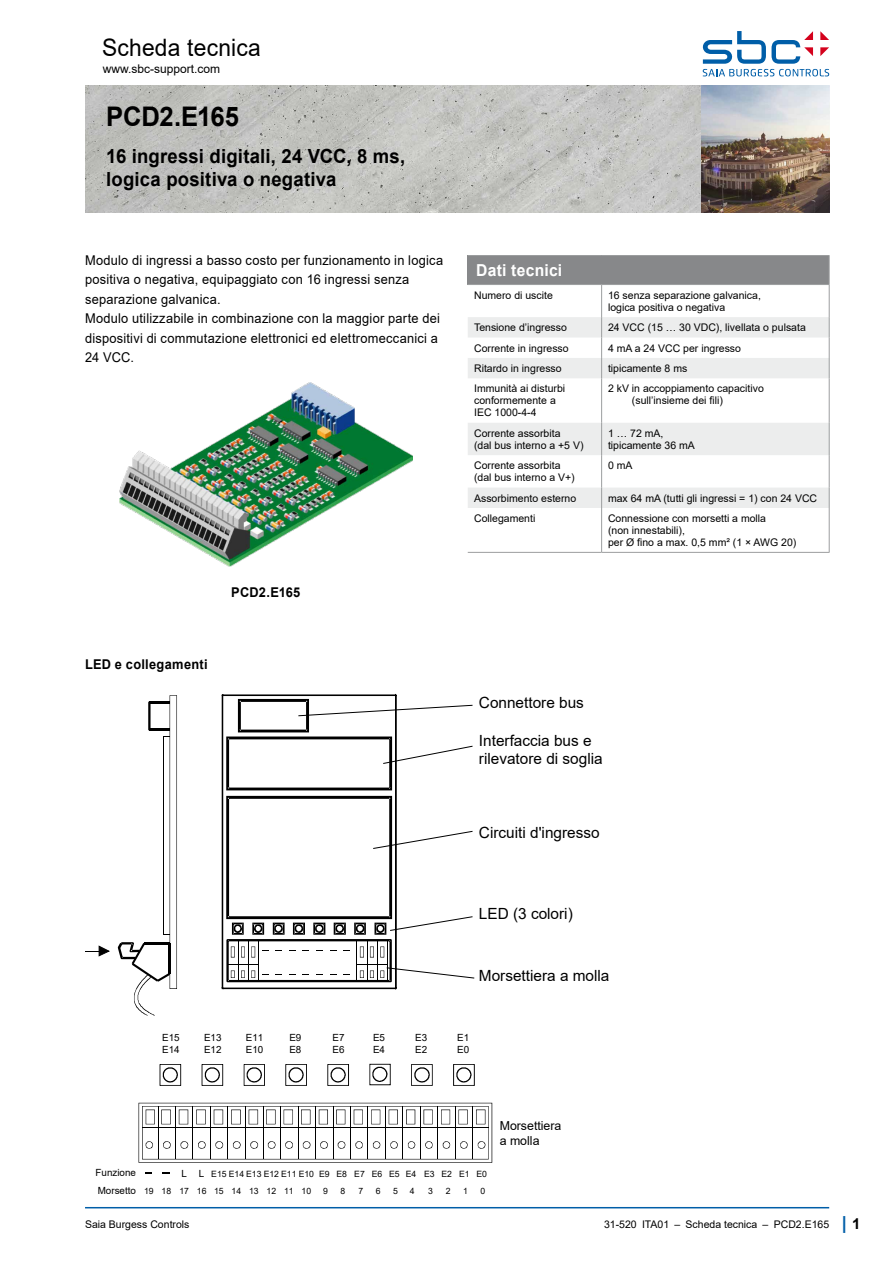
<style>
.page{position:relative;width:893px;height:1263px;background:#fff}
.page>*{position:absolute;margin:0;border:0;box-sizing:border-box;transform-origin:0 0}
.Head__Productname_bo{font:700 27px "Arial";letter-spacing:-.015em;color:#000;scale:.95 1}
.t1{font:24px "Arial";letter-spacing:.01em;color:#000;scale:.95 1}
.Head__Produkt_shortd{font:700 19.5px "Arial";letter-spacing:.01em;color:#000;scale:.95 1}
.Tables__Titel__11_12{font:700 16.5px "Arial";letter-spacing:.015em;color:#fff;scale:.95 1}
.t2{font:15.45px/18.5px "Arial";color:#000}
.Text__left_justified{font:13.5px/19.5px "Arial";letter-spacing:.015em;color:#000;scale:.95 1}
.Text__left_justified-2{font:700 13.5px "Arial";letter-spacing:.02em;color:#000;scale:.95 1}
.t3{font:12.45px/14.9px "Arial";color:#000}
.t4{font:12px "Arial";color:#000}
.Text__left_justified-3{font:10.5px/12px "Arial";color:#000}
.t5{font:9.9px "Arial";color:#000}
.t6{font:8.7px "Arial";color:#000}
.s1{font-size:9.9px}
.s2{font-weight:700;font-size:18px;color:#005ea8}
.s3{font-weight:700;font-size:15px}
</style>
<div class="page">
<img style="left:119px;top:383px;width:293px;height:183px">
<hr style="left:85px;top:1207px;width:744px;height:1px;background:#005ea8">
<img style="left:85px;top:85px;width:744px;height:128px">
<svg style="left:702px;top:31px;width:127px;height:45px"></svg>
<div style="left:468px;top:255px;width:361px;height:30px;background:#87888a"></div>
<svg style="left:468px;top:285px;width:361px;height:267px"></svg>
<svg style="left:468px;top:317px;width:361px;height:191px"></svg>
<hr style="left:468px;top:255px;width:134px;height:1px;background:#9c9e9f">
<hr style="left:602px;top:255px;width:228px;height:1px;background:#9c9e9f">
<svg style="left:829px;top:256px;width:1px;height:28px"></svg>
<hr style="left:468px;top:284px;width:134px;height:1px;background:#9c9e9f">
<hr style="left:602px;top:284px;width:228px;height:1px;background:#9c9e9f">
<hr style="left:601px;top:285px;width:1px;height:32px;background:#9c9e9f">
<hr style="left:829px;top:285px;width:1px;height:32px;background:#9c9e9f">
<svg style="left:601px;top:317px;width:1px;height:61px"></svg>
<svg style="left:829px;top:317px;width:1px;height:61px"></svg>
<hr style="left:601px;top:378px;width:1px;height:45px;background:#9c9e9f">
<hr style="left:829px;top:378px;width:1px;height:45px;background:#9c9e9f">
<hr style="left:601px;top:423px;width:1px;height:32px;background:#9c9e9f">
<hr style="left:829px;top:423px;width:1px;height:32px;background:#9c9e9f">
<hr style="left:601px;top:455px;width:1px;height:33px;background:#9c9e9f">
<hr style="left:829px;top:455px;width:1px;height:33px;background:#9c9e9f">
<svg style="left:601px;top:488px;width:1px;height:20px"></svg>
<svg style="left:829px;top:488px;width:1px;height:20px"></svg>
<hr style="left:601px;top:508px;width:1px;height:44px;background:#9c9e9f">
<hr style="left:829px;top:508px;width:1px;height:44px;background:#9c9e9f">
<hr style="left:468px;top:552px;width:134px;height:1px;background:#9c9e9f">
<hr style="left:602px;top:552px;width:228px;height:1px;background:#9c9e9f">
<svg style="left:222px;top:694px;width:174px;height:295px"></svg>
<svg style="left:226px;top:699px;width:247px;height:91px"></svg>
<svg style="left:118px;top:695px;width:59px;height:321px"></svg>
<svg style="left:85px;top:946px;width:24px;height:10px"></svg>
<svg style="left:226px;top:796px;width:249px;height:186px"></svg>
<svg style="left:160px;top:1064px;width:21px;height:22px"></svg>
<svg style="left:202px;top:1064px;width:21px;height:22px"></svg>
<svg style="left:244px;top:1064px;width:21px;height:22px"></svg>
<svg style="left:285px;top:1064px;width:22px;height:22px"></svg>
<svg style="left:327px;top:1064px;width:22px;height:22px"></svg>
<svg style="left:369px;top:1064px;width:22px;height:21px"></svg>
<svg style="left:411px;top:1064px;width:22px;height:22px"></svg>
<svg style="left:453px;top:1064px;width:22px;height:22px"></svg>
<svg style="left:139px;top:1103px;width:353px;height:60px"></svg>
<hr style="left:142px;top:1127px;width:346px;height:1px;background:#000">
<svg style="left:145px;top:1172px;width:7px;height:2px"></svg>
<svg style="left:163px;top:1172px;width:7px;height:2px"></svg>
<h2 class="t1" style="left:102px;top:31px;width:169px">Scheda tecnica</h2>
<p class="t4" style="left:103px;top:60px;width:119px">www.sbc-support.com</p>
<p class="Head__Productname_bo" style="left:106px;top:97px;width:141px">PCD2.E165</p>
<p class="Head__Produkt_shortd" style="left:106px;top:142px;width:316px">16 ingressi digitali, 24 VCC, 8 ms,</p>
<p class="Head__Produkt_shortd" style="left:106px;top:166px;width:244px">logica positiva o negativa</p>
<p class="Text__left_justified" style="left:85px;top:250px;width:378px">Modulo di ingressi a basso costo per funzionamento in logica positiva o negativa, equipaggiato con 16 ingressi senza separazione galvanica.</p>
<p class="Text__left_justified" style="left:85px;top:309px;width:375px">Modulo utilizzabile in combinazione con la maggior parte dei dispositivi di commutazione elettronici ed elettromeccanici a<br>24 VCC.</p>
<p class="Text__left_justified-2" style="left:85px;top:655px;width:131px">LED e collegamenti</p>
<p class="Text__left_justified-2" style="left:231px;top:583px;width:74px">PCD2.E165</p>
<p class="Tables__Titel__11_12" style="left:476px;top:259px;width:92px">Dati tecnici</p>
<p class="Text__left_justified-3" style="left:474px;top:289px;width:80px">Numero di uscite</p>
<p class="Text__left_justified-3" style="left:608px;top:289px;width:154px">16 senza separazione galvanica,</p>
<p class="Text__left_justified-3" style="left:608px;top:301px;width:119px">logica positiva o negativa</p>
<p class="Text__left_justified-3" style="left:474px;top:321px;width:94px">Tensione d’ingresso</p>
<p class="Text__left_justified-3" style="left:608px;top:321px;width:199px">24 VCC (15 … 30 VDC), livellata o pulsata</p>
<p class="Text__left_justified-3" style="left:474px;top:342px;width:96px">Corrente in ingresso</p>
<p class="Text__left_justified-3" style="left:608px;top:342px;width:135px">4 mA a 24 VCC per ingresso</p>
<p class="Text__left_justified-3" style="left:474px;top:362px;width:89px">Ritardo in ingresso</p>
<p class="Text__left_justified-3" style="left:608px;top:362px;width:81px">tipicamente 8 ms</p>
<p class="Text__left_justified-3" style="left:474px;top:383px;width:93px">Immunità ai disturbi conformemente a<br>IEC 1000-4-4</p>
<p class="Text__left_justified-3" style="left:632px;top:383px;width:133px;text-indent:-24px">2 kV in accoppiamento capacitivo (sull’insieme dei fili)</p>
<p class="Text__left_justified-3" style="left:474px;top:427px;width:111px">Corrente assorbita<br>(dal bus interno a +5 V)</p>
<p class="Text__left_justified-3" style="left:608px;top:427px;width:88px">1 … 72 mA, tipicamente 36 mA</p>
<p class="Text__left_justified-3" style="left:474px;top:459px;width:102px">Corrente assorbita (dal bus interno a V+)</p>
<p class="Text__left_justified-3" style="left:608px;top:459px;width:26px">0 mA</p>
<p class="Text__left_justified-3" style="left:474px;top:492px;width:104px">Assorbimento esterno</p>
<p class="Text__left_justified-3" style="left:608px;top:492px;width:211px">max 64 mA (tutti gli ingressi = 1) con 24 VCC</p>
<p class="Text__left_justified-3" style="left:474px;top:512px;width:63px">Collegamenti</p>
<p class="Text__left_justified-3" style="left:608px;top:512px;width:190px">Connessione con morsetti a molla<br>(non innestabili),<br>per Ø fino a max. 0,5 mm² (1 × AWG 20)</p>
<p class="t2" style="left:479px;top:693px;width:107px">Connettore bus</p>
<p class="t2" style="left:479px;top:731px;width:125px">Interfaccia bus e rilevatore di soglia</p>
<p class="t2" style="left:479px;top:823px;width:122px">Circuiti d'ingresso</p>
<p class="t2" style="left:479px;top:904px;width:95px">LED (3 colori)</p>
<p class="t2" style="left:479px;top:966px;width:132px">Morsettiera a molla</p>
<p class="t5" style="left:162px;top:1031px;width:19px">E15</p>
<p class="t5" style="left:204px;top:1031px;width:19px">E13</p>
<p class="t5" style="left:246px;top:1031px;width:19px">E11</p>
<p class="t5" style="left:289px;top:1031px;width:14px">E9</p>
<p class="t5" style="left:333px;top:1031px;width:14px">E7</p>
<p class="t5" style="left:373px;top:1031px;width:14px">E5</p>
<p class="t5" style="left:415px;top:1031px;width:14px">E3</p>
<p class="t5" style="left:457px;top:1031px;width:14px">E1</p>
<p class="t5" style="left:162px;top:1043px;width:19px">E14</p>
<p class="t5" style="left:204px;top:1043px;width:19px">E12</p>
<p class="t5" style="left:246px;top:1043px;width:19px">E10</p>
<p class="t5" style="left:289px;top:1043px;width:14px">E8</p>
<p class="t5" style="left:333px;top:1043px;width:14px">E6</p>
<p class="t5" style="left:373px;top:1043px;width:14px">E4</p>
<p class="t5" style="left:415px;top:1043px;width:14px">E2</p>
<p class="t5" style="left:457px;top:1043px;width:14px">E0</p>
<p class="t5" style="left:96px;top:1166px;width:42px">Funzione</p>
<p class="t5" style="left:98px;top:1184px;width:40px">Morsetto</p>
<p class="t6" style="left:182px;top:1168px;width:307px"><span class="s1">L L</span> E15 E14 E13 E12 E11 E10 E9 E8 E7 E6 E5 E4 E3 E2 E1 E0</p>
<p class="t6" style="left:144px;top:1185px;width:169px">19 18 17 16 15 14 13 12 11 10</p>
<p class="t6" style="left:323px;top:1185px;width:6px">9</p>
<p class="t6" style="left:341px;top:1185px;width:6px">8</p>
<p class="t6" style="left:358px;top:1185px;width:6px">7</p>
<p class="t6" style="left:376px;top:1185px;width:6px">6</p>
<p class="t6" style="left:393px;top:1185px;width:6px">5</p>
<p class="t6" style="left:410px;top:1185px;width:6px">4</p>
<p class="t6" style="left:428px;top:1185px;width:6px">3</p>
<p class="t6" style="left:446px;top:1185px;width:6px">2</p>
<p class="t6" style="left:463px;top:1185px;width:6px">1</p>
<p class="t6" style="left:481px;top:1185px;width:6px">0</p>
<p class="Text__left_justified-3" style="left:85px;top:1218px;width:106px">Saia Burgess Controls</p>
<p class="t3" style="left:500px;top:1118px;width:63px">Morsettiera a molla</p>
<p class="Text__left_justified-3" style="left:604px;top:1218px;width:258px">31-520 ITA01 – Scheda tecnica – PCD2.E165 <span class="s2">|</span> <span class="s3">1</span></p>
</div>
